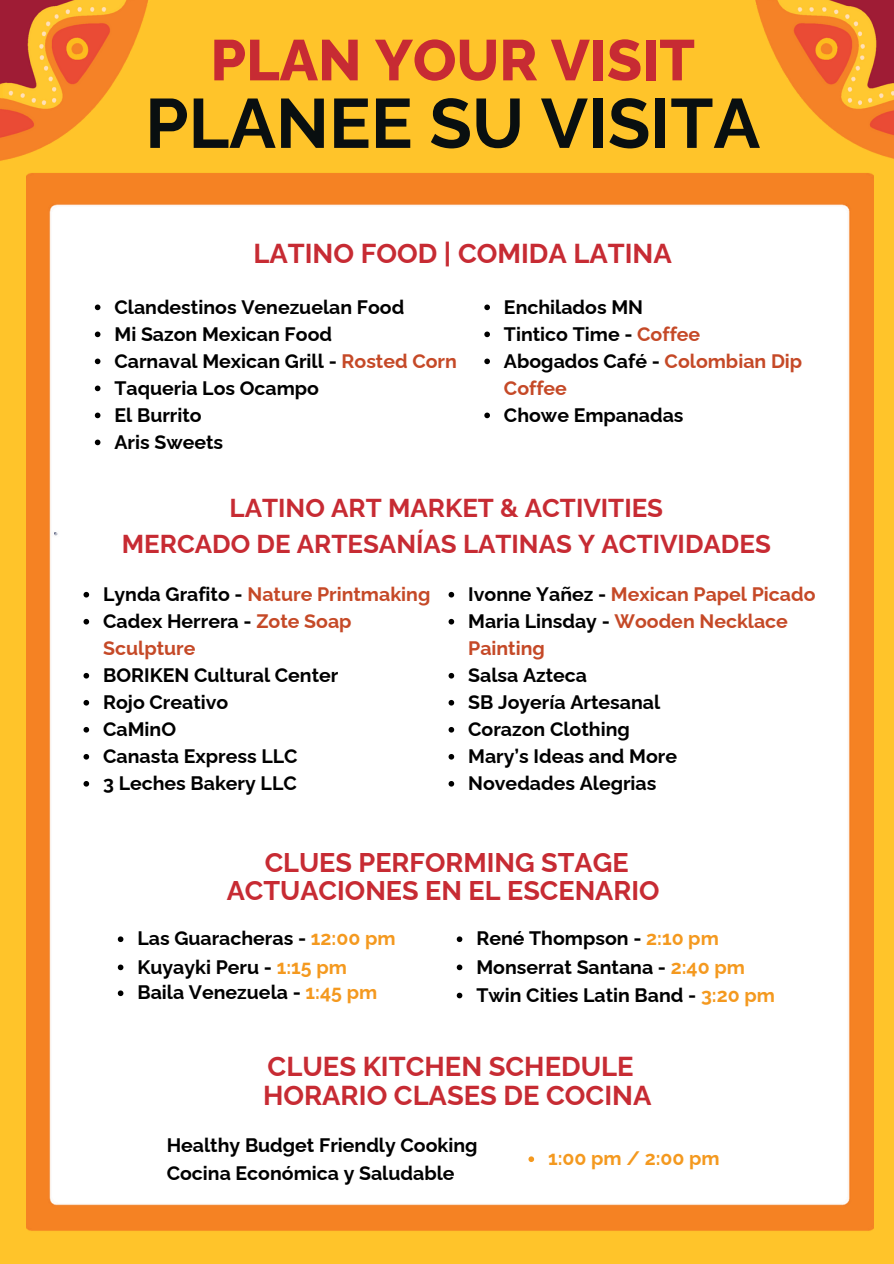
<style>
.page{position:relative;width:894px;height:1264px;background:#fff}
.page>*{position:absolute;margin:0;border:0;box-sizing:border-box;transform-origin:0 0}
.t1{font:700 69.6px "Raleway";color:#090f10}
.t2{font:800 57.3px "Raleway";color:#c72b33}
.t3{font:700 27.3px/29.2px "Raleway";color:#c72b33}
.t4{font:700 27px/28.2px "Raleway";color:#c72b33;text-align:center}
.t5{font:700 25.8px/36px "Raleway";color:#c72b33;text-align:center}
.t6{font:700 19.5px "Raleway";color:#000}
.t7{font:700 19.5px/27px "Raleway";color:#c54927}
.t8{font:700 19.5px "Raleway";color:#f4991f}
.s1{color:#c54927}
.s2{color:#000}
.s3{color:#f4991f}
</style>
<div class="page">
<div style="left:0;top:0;width:893px;height:1263px;background:#ffc42a"></div>
<img style="left:0;top:0;width:148px;height:161px">
<img style="left:26px;top:173px;width:847px;height:896px">
<img style="left:755px;top:0;width:138px;height:159px">
<svg style="left:83px;top:592px;width:6px;height:5px"></svg>
<svg style="left:83px;top:619px;width:6px;height:5px"></svg>
<svg style="left:83px;top:673px;width:6px;height:5px"></svg>
<svg style="left:83px;top:700px;width:6px;height:5px"></svg>
<svg style="left:83px;top:727px;width:6px;height:5px"></svg>
<svg style="left:83px;top:754px;width:6px;height:5px"></svg>
<svg style="left:83px;top:781px;width:6px;height:5px"></svg>
<svg style="left:484px;top:304px;width:6px;height:6px"></svg>
<svg style="left:484px;top:331px;width:6px;height:6px"></svg>
<svg style="left:484px;top:358px;width:6px;height:6px"></svg>
<svg style="left:484px;top:412px;width:6px;height:6px"></svg>
<svg style="left:95px;top:304px;width:5px;height:6px"></svg>
<svg style="left:95px;top:331px;width:5px;height:6px"></svg>
<svg style="left:95px;top:358px;width:5px;height:6px"></svg>
<svg style="left:95px;top:385px;width:5px;height:6px"></svg>
<svg style="left:95px;top:412px;width:5px;height:6px"></svg>
<svg style="left:95px;top:439px;width:5px;height:6px"></svg>
<img style="left:26px;top:1069px;width:847px;height:162px">
<svg style="left:448px;top:592px;width:6px;height:5px"></svg>
<svg style="left:448px;top:619px;width:6px;height:5px"></svg>
<svg style="left:448px;top:673px;width:6px;height:5px"></svg>
<svg style="left:448px;top:700px;width:6px;height:5px"></svg>
<svg style="left:448px;top:727px;width:6px;height:5px"></svg>
<svg style="left:448px;top:754px;width:6px;height:5px"></svg>
<svg style="left:448px;top:781px;width:6px;height:5px"></svg>
<svg style="left:118px;top:936px;width:5px;height:6px"></svg>
<svg style="left:118px;top:964px;width:5px;height:6px"></svg>
<svg style="left:118px;top:990px;width:5px;height:6px"></svg>
<svg style="left:456px;top:936px;width:6px;height:6px"></svg>
<svg style="left:456px;top:964px;width:6px;height:6px"></svg>
<svg style="left:456px;top:992px;width:6px;height:6px"></svg>
<svg style="left:528px;top:1156px;width:6px;height:5px"></svg>
<h2 class="t2" style="left:210px;top:26px;width:486px">PLAN YOUR VISIT</h2>
<h2 class="t1" style="left:145px;top:82px;width:616px">PLANEE SU VISITA</h2>
<p class="t3" style="left:253px;top:238px;width:419px">LATINO FOOD | COMIDA LATINA</p>
<p class="t6" style="left:114px;top:295px;width:291px">Clandestinos Venezuelan Food</p>
<p class="t6" style="left:114px;top:322px;width:219px">Mi Sazon Mexican Food</p>
<p class="t6" style="left:114px;top:349px;width:344px">Carnaval Mexican Grill - <span class="s1">Rosted Corn</span></p>
<p class="t6" style="left:114px;top:376px;width:206px">Taqueria Los Ocampo</p>
<p class="t6" style="left:114px;top:403px;width:89px">El Burrito</p>
<p class="t6" style="left:114px;top:430px;width:110px">Aris Sweets</p>
<p class="t6" style="left:504px;top:295px;width:141px">Enchilados MN</p>
<p class="t6" style="left:504px;top:322px;width:198px">Tintico Time - <span class="s1">Coffee</span></p>
<p class="t7" style="left:504px;top:347px;width:300px"><span class="s2">Abogados Café -</span> Colombian Dip<br>Coffee</p>
<p class="t6" style="left:504px;top:403px;width:181px">Chowe Empanadas</p>
<p class="t5" style="left:122px;top:489px;width:650px">LATINO ART MARKET &amp; ACTIVITIES<br>MERCADO DE ARTESANÍAS LATINAS Y ACTIVIDADES</p>
<p class="t7" style="left:103px;top:580px;width:328px"><span class="s2">Lynda Grafito -</span> Nature Printmaking</p>
<h2 class="t7" style="left:103px;top:607px;width:250px"><span class="s2">Cadex Herrera -</span> Zote Soap<br>Sculpture</h2>
<p class="t6" style="left:103px;top:663px;width:237px">BORIKEN Cultural Center</p>
<p class="t6" style="left:103px;top:690px;width:127px">Rojo Creativo</p>
<p class="t6" style="left:103px;top:717px;width:74px">CaMinO</p>
<p class="t6" style="left:103px;top:744px;width:196px">Canasta Express LLC</p>
<p class="t6" style="left:103px;top:771px;width:195px">3 Leches Bakery LLC</p>
<p class="t7" style="left:468px;top:580px;width:349px"><span class="s2">Ivonne Yañez -</span> Mexican Papel Picado</p>
<p class="t7" style="left:468px;top:607px;width:321px"><span class="s2">Maria Linsday -</span> Wooden Necklace<br>Painting</p>
<p class="t6" style="left:468px;top:663px;width:120px">Salsa Azteca</p>
<p class="t6" style="left:468px;top:690px;width:193px">SB Joyería Artesanal</p>
<p class="t6" style="left:468px;top:717px;width:163px">Corazon Clothing</p>
<p class="t6" style="left:468px;top:744px;width:210px">Mary’s Ideas and More</p>
<p class="t6" style="left:468px;top:771px;width:190px">Novedades Alegrias</p>
<p class="t4" style="left:227px;top:848px;width:434px">CLUES PERFORMING STAGE<br>ACTUACIONES EN EL ESCENARIO</p>
<p class="t6" style="left:476px;top:927px;width:244px">René Thompson - <span class="s3">2:10 pm</span></p>
<p class="t6" style="left:476px;top:955px;width:270px">Monserrat Santana - <span class="s3">2:40 pm</span></p>
<p class="t6" style="left:476px;top:983px;width:300px">Twin Cities Latin Band - <span class="s3">3:20 pm</span></p>
<h2 class="t6" style="left:137px;top:927px;width:259px">Las Guaracheras - <span class="s3">12:00 pm</span></h2>
<p class="t6" style="left:137px;top:955px;width:211px">Kuyayki Peru - <span class="s3">1:15 pm</span></p>
<p class="t6" style="left:137px;top:981px;width:241px">Baila Venezuela - <span class="s3">1:45 pm</span></p>
<h3 class="t3" style="left:263px;top:1051px;width:390px">CLUES KITCHEN SCHEDULE<br>HORARIO CLASES DE COCINA</h3>
<h2 class="t6" style="left:167px;top:1133px;width:312px">Healthy Budget Friendly Cooking</h2>
<p class="t6" style="left:167px;top:1162px;width:289px">Cocina Económica y Saludable</p>
<p class="t8" style="left:548px;top:1147px;width:173px">1:00 pm / 2:00 pm</p>
</div>
